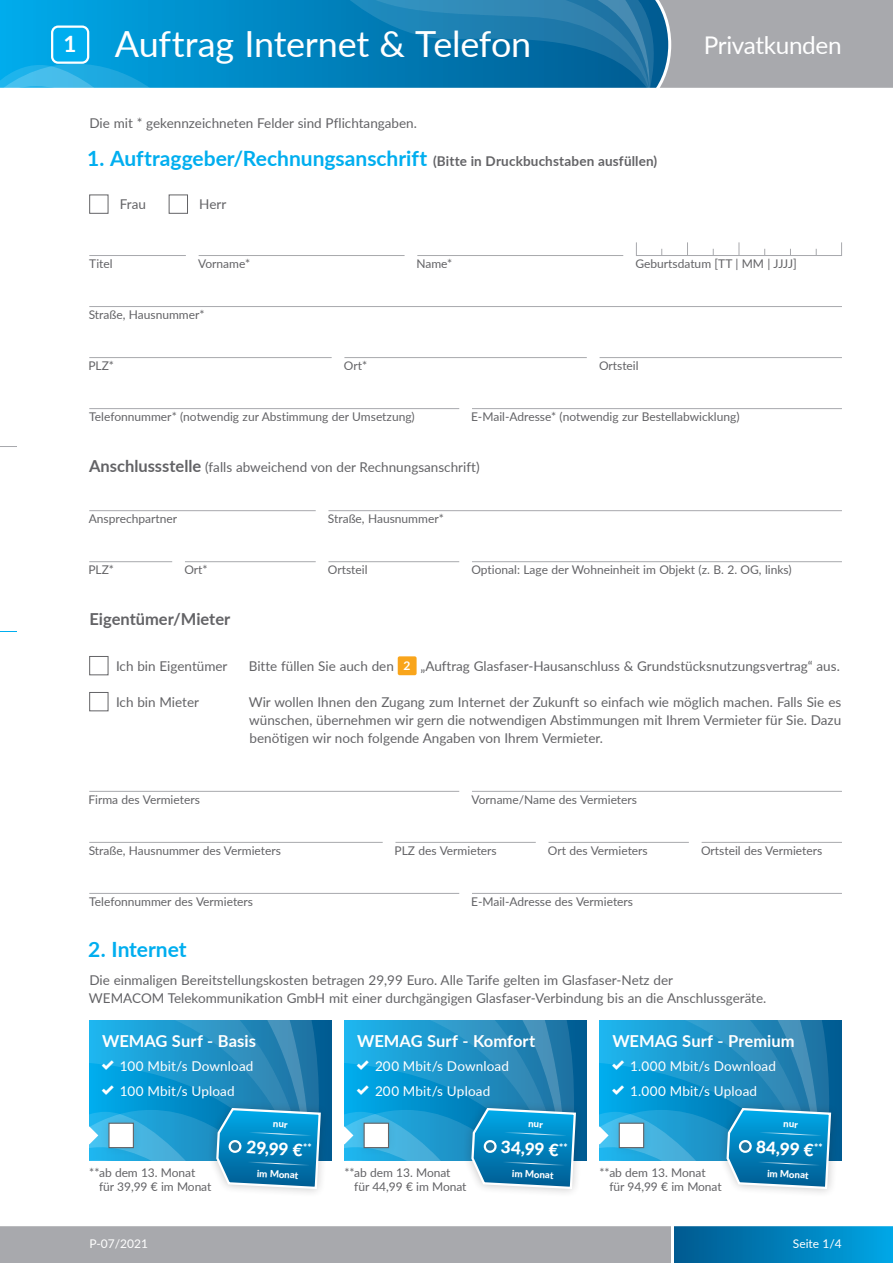
<style>
.page{position:relative;width:893px;height:1263px;background:#fff}
.page>*{position:absolute;margin:0;border:0;box-sizing:border-box;transform-origin:0 0}
.t1{font:36px "Lato";letter-spacing:-.01em;color:#fff}
.t2{font:24.3px "Lato";letter-spacing:-.015em;color:#fff}
.t3{font:700 21px "Lato";color:#00aeef}
.t4{font:800 17.25px "Lato";color:#fff}
.t5{font:700 16.5px "Lato";letter-spacing:.005em;color:#fff}
.t6{font:700 16.5px "Lato";color:#636366}
.t7{font:13.5px/18px "Lato";color:#636366;text-align:justify}
.t8{font:13.5px/24.8px "Lato";letter-spacing:.01em;color:#fff}
.t9{font:12px/14.4px "Lato";color:#636366}
.t10{font:12px "Lato";color:#fff}
.t11{font:800 9.75px "Lato";color:#fff}
.s1{font-weight:700;font-size:22.5px}
.s2{font-size:13.5px;color:#636366}
.s3{font-weight:700;font-size:16.5px}
.s4{font-weight:700;font-size:12px;color:#fff}
</style>
<div class="page">
<div style="left:674px;top:1225px;width:219px;height:38px;background:linear-gradient(to right,#00588e,#00a6e5)"></div>
<div style="left:0;top:1225px;width:671px;height:38px;background:#a8a9ad"></div>
<svg style="left:0;top:0;width:335px;height:88px;background:#0092cf"></svg>
<div style="left:600px;top:1020px;width:242px;height:141px;background:#005c93"></div>
<div style="left:344px;top:1020px;width:243px;height:141px;background:#005c93"></div>
<div style="left:89px;top:1020px;width:243px;height:141px;background:#005c93"></div>
<svg style="left:0;top:64px;width:167px;height:24px;background:#21ace2"></svg>
<hr style="left:0;top:1223px;width:893px;height:3px;background:#fff">
<svg style="left:0;top:446px;width:17px;height:1px"></svg>
<svg style="left:0;top:631px;width:17px;height:1px"></svg>
<svg style="left:335px;top:0;width:558px;height:88px;background:#4e8bac"></svg>
<div style="left:52px;top:27px;width:36px;height:36px;background:#00aeef;border-radius:6px"></div>
<div style="left:51px;top:26px;width:38px;height:38px;border:2px solid #fff;border-radius:6px"></div>
<div style="left:89px;top:195px;width:19px;height:19px;background:#fff;border:1px solid #636366"></div>
<div style="left:169px;top:195px;width:19px;height:19px;background:#fff;border:1px solid #636366"></div>
<div style="left:636px;top:242px;width:206px;height:14px;border:1px solid #a8a9ad"></div>
<hr style="left:199px;top:255px;width:206px;height:1px;background:#a8a9ad">
<hr style="left:417px;top:255px;width:206px;height:1px;background:#a8a9ad">
<hr style="left:89px;top:255px;width:97px;height:1px;background:#a8a9ad">
<hr style="left:89px;top:408px;width:370px;height:1px;background:#a8a9ad">
<hr style="left:472px;top:408px;width:370px;height:1px;background:#a8a9ad">
<hr style="left:89px;top:306px;width:753px;height:1px;background:#a8a9ad">
<div style="left:89px;top:656px;width:19px;height:19px;background:#fff;border:1px solid #636366"></div>
<div style="left:398px;top:656px;width:19px;height:19px;background:#f9a51b;border-radius:2px"></div>
<div style="left:89px;top:692px;width:19px;height:19px;background:#fff;border:1px solid #636366"></div>
<hr style="left:89px;top:510px;width:227px;height:1px;background:#a8a9ad">
<hr style="left:328px;top:510px;width:514px;height:1px;background:#a8a9ad">
<hr style="left:472px;top:561px;width:370px;height:1px;background:#a8a9ad">
<hr style="left:89px;top:893px;width:370px;height:1px;background:#a8a9ad">
<hr style="left:472px;top:893px;width:370px;height:1px;background:#a8a9ad">
<hr style="left:89px;top:842px;width:294px;height:1px;background:#a8a9ad">
<hr style="left:395px;top:842px;width:141px;height:1px;background:#a8a9ad">
<hr style="left:549px;top:842px;width:140px;height:1px;background:#a8a9ad">
<hr style="left:702px;top:842px;width:140px;height:1px;background:#a8a9ad">
<hr style="left:89px;top:791px;width:370px;height:1px;background:#a8a9ad">
<hr style="left:472px;top:791px;width:370px;height:1px;background:#a8a9ad">
<hr style="left:89px;top:561px;width:83px;height:1px;background:#a8a9ad">
<hr style="left:185px;top:561px;width:131px;height:1px;background:#a8a9ad">
<hr style="left:328px;top:561px;width:131px;height:1px;background:#a8a9ad">
<hr style="left:89px;top:357px;width:243px;height:1px;background:#a8a9ad">
<hr style="left:344px;top:357px;width:243px;height:1px;background:#a8a9ad">
<hr style="left:600px;top:357px;width:242px;height:1px;background:#a8a9ad">
<div style="left:718px;top:1099px;width:122px;height:99px;background:#231f20;opacity:.25"></div>
<div style="left:463px;top:1099px;width:122px;height:99px;background:#231f20;opacity:.25"></div>
<div style="left:208px;top:1099px;width:122px;height:99px;background:#231f20;opacity:.25"></div>
<svg style="left:599px;top:1020px;width:233px;height:170px;background:#3aa1ce"></svg>
<svg style="left:344px;top:1020px;width:233px;height:170px;background:#3aa0ce"></svg>
<svg style="left:89px;top:1020px;width:233px;height:170px;background:#3aa0ce"></svg>
<h1 class="t1" style="left:63px;top:19px;width:469px"><span class="s1">1</span> Auftrag Internet &amp; Telefon</h1>
<h2 class="t2" style="left:704px;top:28px;width:139px">Privatkunden</h2>
<p class="t7" style="left:89px;top:113px;width:329px">Die mit * gekennzeichneten Felder sind Pflichtangaben.</p>
<h3 class="t3" style="left:87px;top:143px;width:572px">1. Auftraggeber/Rechnungsanschrift <span class="s2">(Bitte in Druckbuchstaben ausfüllen)</span></h3>
<p class="t7" style="left:120px;top:195px;width:28px">Frau</p>
<p class="t7" style="left:199px;top:195px;width:29px">Herr</p>
<p class="t9" style="left:89px;top:256px;width:25px">Titel</p>
<p class="t9" style="left:198px;top:256px;width:54px">Vorname*</p>
<p class="t9" style="left:416px;top:256px;width:37px">Name*</p>
<p class="t9" style="left:635px;top:256px;width:163px">Geburtsdatum [TT | MM | JJJJ]</p>
<p class="t9" style="left:89px;top:307px;width:117px">Straße, Hausnummer*</p>
<p class="t9" style="left:88px;top:358px;width:27px">PLZ*</p>
<p class="t9" style="left:344px;top:358px;width:25px">Ort*</p>
<p class="t9" style="left:599px;top:358px;width:41px">Ortsteil</p>
<p class="t9" style="left:89px;top:409px;width:327px">Telefonnummer* (notwendig zur Abstimmung der Umsetzung)</p>
<p class="t9" style="left:471px;top:409px;width:270px">E-Mail-Adresse* (notwendig zur Bestellabwicklung)</p>
<p class="t7" style="left:89px;top:457px;width:392px"><span class="s3">Anschlussstelle</span> (falls abweichend von der Rechnungsanschrift)</p>
<p class="t9" style="left:89px;top:511px;width:90px">Ansprechpartner</p>
<p class="t9" style="left:328px;top:511px;width:117px">Straße, Hausnummer*</p>
<p class="t9" style="left:471px;top:562px;width:322px">Optional: Lage der Wohneinheit im Objekt (z. B. 2. OG, links)</p>
<p class="t6" style="left:89px;top:607px;width:142px">Eigentümer/Mieter</p>
<p class="t9" style="left:88px;top:562px;width:27px">PLZ*</p>
<p class="t9" style="left:184px;top:562px;width:25px">Ort*</p>
<p class="t9" style="left:328px;top:562px;width:41px">Ortsteil</p>
<p class="t7" style="left:116px;top:656px;width:113px">Ich bin Eigentümer</p>
<p class="t7" style="left:249px;top:656px;width:593px">Bitte füllen Sie auch den <span class="s4">2</span> „Auftrag Glasfaser-Hausanschluss &amp; Grundstücksnutzungsvertrag“ aus.</p>
<p class="t7" style="left:116px;top:692px;width:85px">Ich bin Mieter</p>
<p class="t7" style="left:249px;top:692px;width:594px">Wir wollen Ihnen den Zugang zum Internet der Zukunft so einfach wie möglich machen. Falls Sie es wünschen, übernehmen wir gern die notwendigen Abstimmungen mit Ihrem Vermieter für Sie. Dazu benötigen wir noch folgende Angaben von Ihrem Vermieter.</p>
<p class="t9" style="left:88px;top:792px;width:113px">Firma des Vermieters</p>
<p class="t9" style="left:472px;top:792px;width:167px">Vorname/Name des Vermieters</p>
<p class="t9" style="left:89px;top:843px;width:194px">Straße, Hausnummer des Vermieters</p>
<p class="t9" style="left:394px;top:843px;width:104px">PLZ des Vermieters</p>
<p class="t9" style="left:548px;top:843px;width:101px">Ort des Vermieters</p>
<p class="t9" style="left:701px;top:843px;width:123px">Ortsteil des Vermieters</p>
<p class="t9" style="left:89px;top:894px;width:165px">Telefonnummer des Vermieters</p>
<p class="t9" style="left:471px;top:894px;width:164px">E-Mail-Adresse des Vermieters</p>
<h3 class="t3" style="left:88px;top:934px;width:100px">2. Internet</h3>
<p class="t7" style="left:89px;top:971px;width:679px">Die einmaligen Bereitstellungskosten betragen 29,99 Euro. Alle Tarife gelten im Glasfaser-Netz der<br>WEMACOM Telekommunikation GmbH mit einer durchgängigen Glasfaser-Verbindung bis an die Anschlussgeräte.</p>
<p class="t5" style="left:612px;top:1028px;width:184px">WEMAG Surf - Premium</p>
<p class="t8" style="left:630px;top:1053px;width:147px">1.000 Mbit/s Download<br>1.000 Mbit/s Upload</p>
<p class="t5" style="left:102px;top:1028px;width:155px">WEMAG Surf - Basis</p>
<p class="t8" style="left:120px;top:1053px;width:135px">100 Mbit/s Download<br>100 Mbit/s Upload</p>
<p class="t5" style="left:357px;top:1028px;width:180px">WEMAG Surf - Komfort</p>
<p class="t8" style="left:375px;top:1053px;width:136px">200 Mbit/s Download<br>200 Mbit/s Upload</p>
<p class="t9" style="left:99px;top:1165px;width:114px;text-indent:-10px">**ab dem 13. Monat für 39,99 € im Monat</p>
<p class="t4" style="left:247px;top:1134px;width:66px;rotate:3deg">29,99 €<sup>**</sup></p>
<p class="t11" style="left:257px;top:1166px;width:43px;rotate:3deg">im Monat</p>
<p class="t9" style="left:354px;top:1165px;width:114px;text-indent:-10px">**ab dem 13. Monat für 44,99 € im Monat</p>
<p class="t4" style="left:502px;top:1134px;width:68px;rotate:3deg">34,99 €<sup>**</sup></p>
<p class="t11" style="left:512px;top:1166px;width:43px;rotate:3deg">im Monat</p>
<p class="t9" style="left:609px;top:1165px;width:114px;text-indent:-10px">**ab dem 13. Monat für 94,99 € im Monat</p>
<p class="t4" style="left:757px;top:1134px;width:68px;rotate:3deg">84,99 €<sup>**</sup></p>
<p class="t11" style="left:767px;top:1166px;width:43px;rotate:3deg">im Monat</p>
<p class="t10" style="left:90px;top:1235px;width:60px">P-07/2021</p>
<p class="t10" style="left:793px;top:1235px;width:51px">Seite 1/4</p>
</div>
